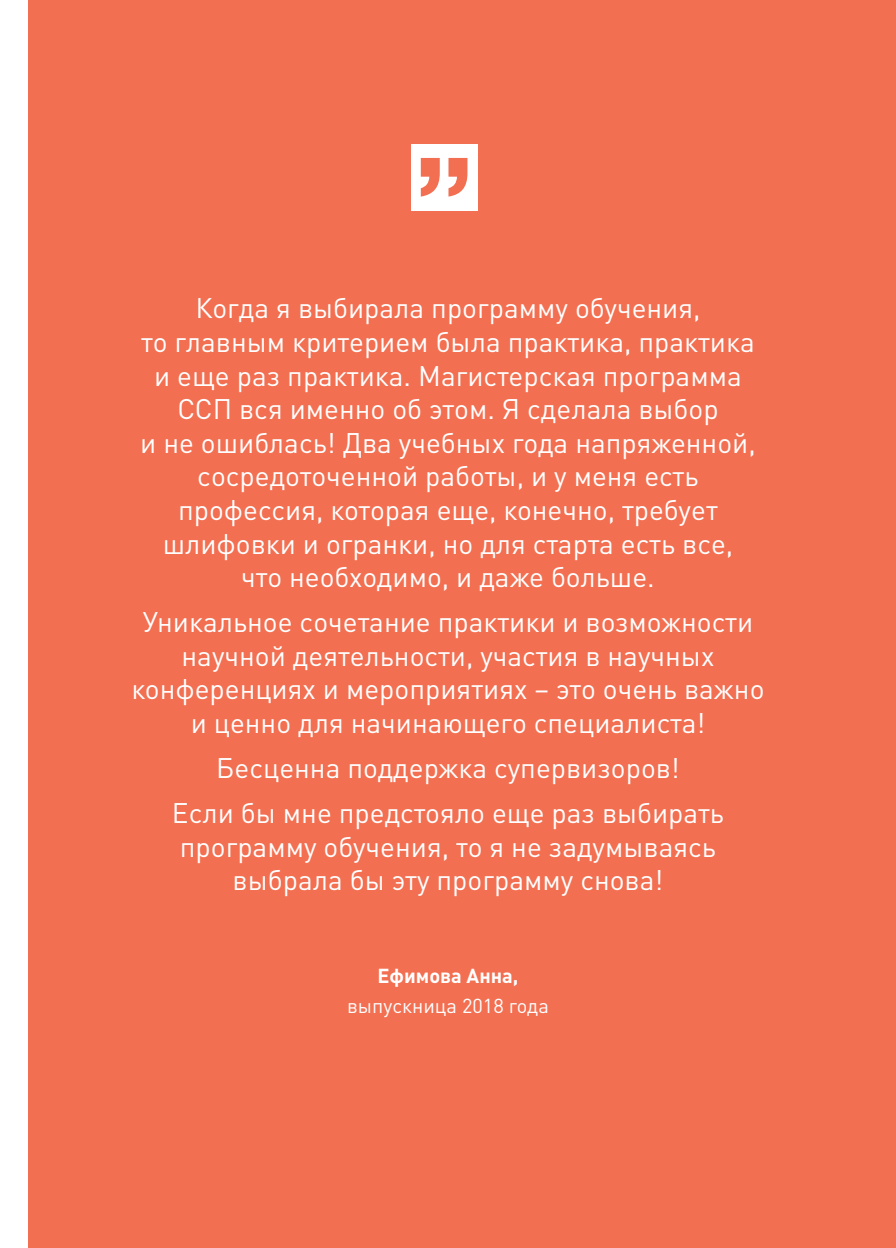
<style>
.page{position:relative;width:896px;height:1248px;background:#fff}
.page>*{position:absolute;margin:0;border:0;box-sizing:border-box;transform-origin:0 0}
.t1{font:28px/33.6px "DIN Pro";color:#fff;text-align:center}
.t2{font:20px "DIN Pro";color:#fff}
.t3{font:700 20px "DIN Pro";color:#fff}
</style>
<div class="page">
<div style="left:28px;top:0;width:868px;height:1247px;background:#f36f51"></div>
<div style="left:411px;top:144px;width:66px;height:66px;background:#fff"></div>
<svg style="left:421px;top:158px;width:46px;height:38px"></svg>
<p class="t1" style="left:140px;top:290px;width:617px">Когда я выбирала программу обучения,<br>то главным критерием была практика, практика и еще раз практика. Магистерская программа ССП вся именно об этом. Я сделала выбор<br>и не ошиблась! Два учебных года напряженной, сосредоточенной работы, и у меня есть профессия, которая еще, конечно, требует шлифовки и огранки, но для старта есть все, что необходимо, и даже больше.</p>
<p class="t1" style="left:131px;top:604px;width:634px">Уникальное сочетание практики и возможности научной деятельности, участия в научных конференциях и мероприятиях – это очень важно и ценно для начинающего специалиста!</p>
<p class="t1" style="left:216px;top:750px;width:465px">Бесценна поддержка супервизоров!</p>
<p class="t1" style="left:172px;top:794px;width:553px">Если бы мне предстояло еще раз выбирать программу обучения, то я не задумываясь выбрала бы эту программу снова!</p>
<p class="t3" style="left:377px;top:961px;width:143px">Ефимова Анна,</p>
<p class="t2" style="left:347px;top:991px;width:203px">выпускница 2018 года</p>
</div>
